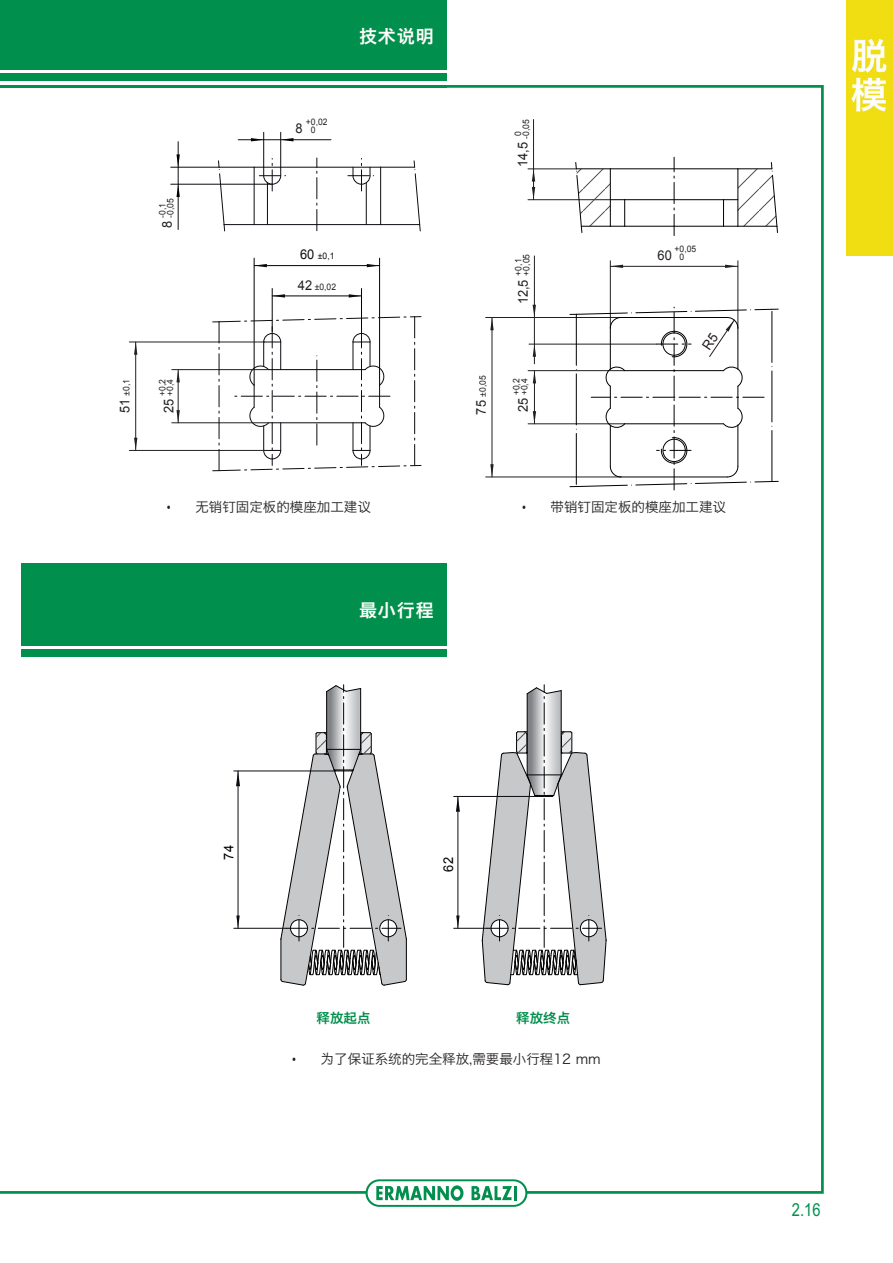
<style>
.page{position:relative;width:893px;height:1263px;background:#fff}
.page>*{position:absolute;margin:0;border:0;box-sizing:border-box;transform-origin:0 0}
.t1{font:18px "Hiragino Sans GB W6";letter-spacing:.05em;color:#fffefa}
.t2{font:18px "Arial Narrow";color:#008f4d}
.t3{font:13.5px "Hiragino Sans GB W3";color:#231f20}
.t4{font:13.5px "Arial";color:#231f20;scale:.95 1}
.t5{font:13.5px "Hiragino Sans GB W6";color:#008f4d}
.t6{font:13.5px "Arial";color:#000;scale:.95 1}
.t7{font:9px/7.9px "Arial";color:#231f20;scale:.95 1}
.t8{font:9px "Arial";color:#0d0b11;scale:.95 1}
.s1{font-size:13.5px}
.s2{font-family:"Arial Narrow"}
</style>
<div class="page">
<svg style="left:365px;top:1179px;width:162px;height:28px"></svg>
<hr style="left:0;top:1191px;width:366px;height:3px;background:#008f4d">
<div style="left:0;top:0;width:446px;height:69px;background:#008f4d"></div>
<div style="left:0;top:73px;width:446px;height:8px;background:#008f4d"></div>
<hr style="left:0;top:85px;width:446px;height:3px;background:#008f4d">
<svg style="left:444px;top:85px;width:380px;height:1110px"></svg>
<img style="left:846px;top:0;width:47px;height:255px">
<hr style="left:458px;top:796px;width:1px;height:132px;background:#0d0b11">
<hr style="left:454px;top:796px;width:82px;height:1px;background:#0d0b11">
<hr style="left:454px;top:928px;width:33px;height:1px;background:#0d0b11">
<svg style="left:456px;top:915px;width:4px;height:13px"></svg>
<svg style="left:456px;top:796px;width:4px;height:16px"></svg>
<hr style="left:238px;top:771px;width:1px;height:157px;background:#0d0b11">
<hr style="left:234px;top:771px;width:102px;height:1px;background:#0d0b11">
<hr style="left:234px;top:928px;width:52px;height:1px;background:#0d0b11">
<svg style="left:236px;top:915px;width:4px;height:13px"></svg>
<svg style="left:236px;top:771px;width:4px;height:15px"></svg>
<svg style="left:280px;top:685px;width:127px;height:301px"></svg>
<svg style="left:482px;top:685px;width:125px;height:300px"></svg>
<hr style="left:254px;top:167px;width:63px;height:1px;background:#0d0b11">
<hr style="left:366px;top:183px;width:1px;height:42px;background:#0d0b11">
<hr style="left:267px;top:183px;width:1px;height:42px;background:#0d0b11">
<hr style="left:381px;top:167px;width:34px;height:1px;background:#0d0b11">
<hr style="left:219px;top:167px;width:35px;height:1px;background:#0d0b11">
<hr style="left:224px;top:224px;width:30px;height:1px;background:#0d0b11">
<hr style="left:381px;top:224px;width:39px;height:1px;background:#0d0b11">
<hr style="left:380px;top:167px;width:1px;height:58px;background:#0d0b11">
<hr style="left:254px;top:167px;width:1px;height:58px;background:#0d0b11">
<hr style="left:254px;top:224px;width:63px;height:1px;background:#0d0b11">
<hr style="left:317px;top:167px;width:64px;height:1px;background:#0d0b11">
<hr style="left:317px;top:224px;width:64px;height:1px;background:#0d0b11">
<svg style="left:414px;top:160px;width:7px;height:72px"></svg>
<svg style="left:218px;top:160px;width:7px;height:72px"></svg>
<hr style="left:272px;top:296px;width:89px;height:1px;background:#000">
<hr style="left:361px;top:288px;width:1px;height:43px;background:#000">
<hr style="left:272px;top:288px;width:1px;height:43px;background:#000">
<svg style="left:272px;top:294px;width:13px;height:4px"></svg>
<svg style="left:349px;top:294px;width:12px;height:4px"></svg>
<hr style="left:254px;top:265px;width:126px;height:1px;background:#000">
<hr style="left:379px;top:258px;width:1px;height:127px;background:#000">
<hr style="left:254px;top:258px;width:1px;height:127px;background:#000">
<svg style="left:254px;top:264px;width:13px;height:3px"></svg>
<svg style="left:367px;top:264px;width:13px;height:3px"></svg>
<hr style="left:264px;top:139px;width:67px;height:1px;background:#0d0b11">
<hr style="left:280px;top:132px;width:1px;height:35px;background:#0d0b11">
<hr style="left:263px;top:132px;width:1px;height:35px;background:#0d0b11">
<svg style="left:238px;top:138px;width:26px;height:3px"></svg>
<svg style="left:281px;top:138px;width:12px;height:3px"></svg>
<hr style="left:178px;top:167px;width:1px;height:63px;background:#0d0b11">
<hr style="left:171px;top:184px;width:101px;height:1px;background:#0d0b11">
<hr style="left:171px;top:167px;width:48px;height:1px;background:#0d0b11">
<svg style="left:176px;top:142px;width:4px;height:25px"></svg>
<svg style="left:176px;top:184px;width:4px;height:13px"></svg>
<hr style="left:135px;top:342px;width:1px;height:108px;background:#231f20">
<hr style="left:129px;top:342px;width:136px;height:1px;background:#231f20">
<hr style="left:129px;top:450px;width:136px;height:1px;background:#231f20">
<svg style="left:134px;top:438px;width:3px;height:12px"></svg>
<svg style="left:134px;top:342px;width:3px;height:13px"></svg>
<hr style="left:172px;top:369px;width:96px;height:1px;background:#231f20">
<hr style="left:172px;top:422px;width:96px;height:1px;background:#231f20">
<hr style="left:178px;top:370px;width:1px;height:53px;background:#231f20">
<svg style="left:176px;top:410px;width:4px;height:13px"></svg>
<svg style="left:176px;top:370px;width:4px;height:12px"></svg>
<svg style="left:317px;top:158px;width:1px;height:73px"></svg>
<svg style="left:259px;top:158px;width:27px;height:33px"></svg>
<svg style="left:348px;top:158px;width:26px;height:33px"></svg>
<svg style="left:213px;top:316px;width:208px;height:155px"></svg>
<hr style="left:492px;top:317px;width:1px;height:160px;background:#231f20">
<hr style="left:486px;top:317px;width:135px;height:1px;background:#231f20">
<hr style="left:486px;top:477px;width:135px;height:1px;background:#231f20">
<svg style="left:490px;top:318px;width:4px;height:12px"></svg>
<hr style="left:528px;top:370px;width:97px;height:1px;background:#231f20">
<hr style="left:528px;top:424px;width:97px;height:1px;background:#231f20">
<svg style="left:490px;top:464px;width:4px;height:13px"></svg>
<hr style="left:534px;top:371px;width:1px;height:53px;background:#231f20">
<svg style="left:533px;top:371px;width:3px;height:12px"></svg>
<svg style="left:533px;top:411px;width:3px;height:13px"></svg>
<hr style="left:738px;top:261px;width:1px;height:67px;background:#231f20">
<hr style="left:610px;top:261px;width:1px;height:67px;background:#231f20">
<hr style="left:610px;top:266px;width:128px;height:1px;background:#231f20">
<svg style="left:610px;top:265px;width:13px;height:3px"></svg>
<svg style="left:725px;top:265px;width:13px;height:3px"></svg>
<hr style="left:533px;top:119px;width:1px;height:81px;background:#231f20">
<hr style="left:528px;top:199px;width:82px;height:1px;background:#231f20">
<svg style="left:532px;top:170px;width:3px;height:30px"></svg>
<hr style="left:528px;top:169px;width:48px;height:1px;background:#231f20">
<hr style="left:534px;top:256px;width:1px;height:108px;background:#231f20">
<hr style="left:529px;top:344px;width:127px;height:1px;background:#231f20">
<svg style="left:533px;top:344px;width:3px;height:13px"></svg>
<svg style="left:533px;top:305px;width:3px;height:12px"></svg>
<svg style="left:674px;top:157px;width:1px;height:79px"></svg>
<hr style="left:625px;top:199px;width:98px;height:1px;background:#000">
<hr style="left:674px;top:226px;width:49px;height:1px;background:#000">
<svg style="left:575px;top:162px;width:50px;height:71px"></svg>
<hr style="left:576px;top:169px;width:34px;height:1px;background:#000">
<hr style="left:610px;top:169px;width:128px;height:1px;background:#000">
<hr style="left:610px;top:169px;width:1px;height:41px;background:#000">
<svg style="left:723px;top:162px;width:55px;height:71px"></svg>
<hr style="left:625px;top:226px;width:49px;height:1px;background:#000">
<div style="left:21px;top:563px;width:425px;height:82px;background:#008f4d"></div>
<div style="left:21px;top:649px;width:425px;height:8px;background:#008f4d"></div>
<svg style="left:570px;top:307px;width:208px;height:183px"></svg>
<p class="t7" style="left:159px;top:218px;width:22px;rotate:-90deg">-0,1 -0,05</p>
<h2 class="t4" style="left:158px;top:228px;width:9px;rotate:-90deg">8</h2>
<p class="t7" style="left:122px;top:413px;width:38px;rotate:-90deg"><span class="s1">51</span> ±0,1</p>
<p class="t7" style="left:158px;top:396px;width:19px;rotate:-90deg">+0,2 +0,4</p>
<h2 class="t4" style="left:160px;top:413px;width:17px;rotate:-90deg">25</h2>
<h1 class="t1" style="left:359px;top:24px;width:76px">技术说明</h1>
<h2 class="t4" style="left:296px;top:119px;width:9px">8</h2>
<p class="t7" style="left:311px;top:118px;width:19px;text-indent:-5px">+0,02<br>0</p>
<p class="t7" style="left:514px;top:139px;width:22px;rotate:-90deg">0 -0,05</p>
<h2 class="t4" style="left:514px;top:167px;width:28px;rotate:-90deg">14,5</h2>
<p class="t8" style="left:300px;top:250px;width:38px"><span class="s1">60</span> ±0,1</p>
<p class="t7" style="left:514px;top:276px;width:24px;rotate:-90deg">+0,1 +0,05</p>
<p class="t7" style="left:298px;top:283px;width:42px"><span class="s1">42</span> ±0,02</p>
<h2 class="t4" style="left:514px;top:304px;width:28px;rotate:-90deg">12,5</h2>
<p class="t7" style="left:479px;top:414px;width:43px;rotate:-90deg"><span class="s1">75</span> ±0,05</p>
<p class="t7" style="left:513px;top:395px;width:19px;rotate:-90deg">+0,2 +0,4</p>
<h2 class="t4" style="left:514px;top:412px;width:17px;rotate:-90deg">25</h2>
<p class="t7" style="left:679px;top:245px;width:19px;text-indent:-5px">+0,05<br>0</p>
<h2 class="t4" style="left:658px;top:246px;width:17px">60</h2>
<h2 class="t3" style="left:167px;top:499px;width:205px"><span class="s2">•</span> 无销钉固定板的模座加工建议</h2>
<h2 class="t3" style="left:522px;top:499px;width:205px"><span class="s2">•</span> 带销钉固定板的模座加工建议</h2>
<h1 class="t1" style="left:359px;top:598px;width:76px">最小行程</h1>
<h2 class="t6" style="left:220px;top:859px;width:17px;rotate:-90deg">74</h2>
<h2 class="t5" style="left:317px;top:1009px;width:55px">释放起点</h2>
<h2 class="t6" style="left:440px;top:871px;width:17px;rotate:-90deg">62</h2>
<h2 class="t5" style="left:516px;top:1009px;width:55px">释放终点</h2>
<h2 class="t3" style="left:292px;top:1050px;width:310px"><span class="s2">•</span> 为了保证系统的完全释放,需要最小行程12 mm</h2>
<h1 class="t2" style="left:792px;top:1199px;width:30px">2.16</h1>
</div>
